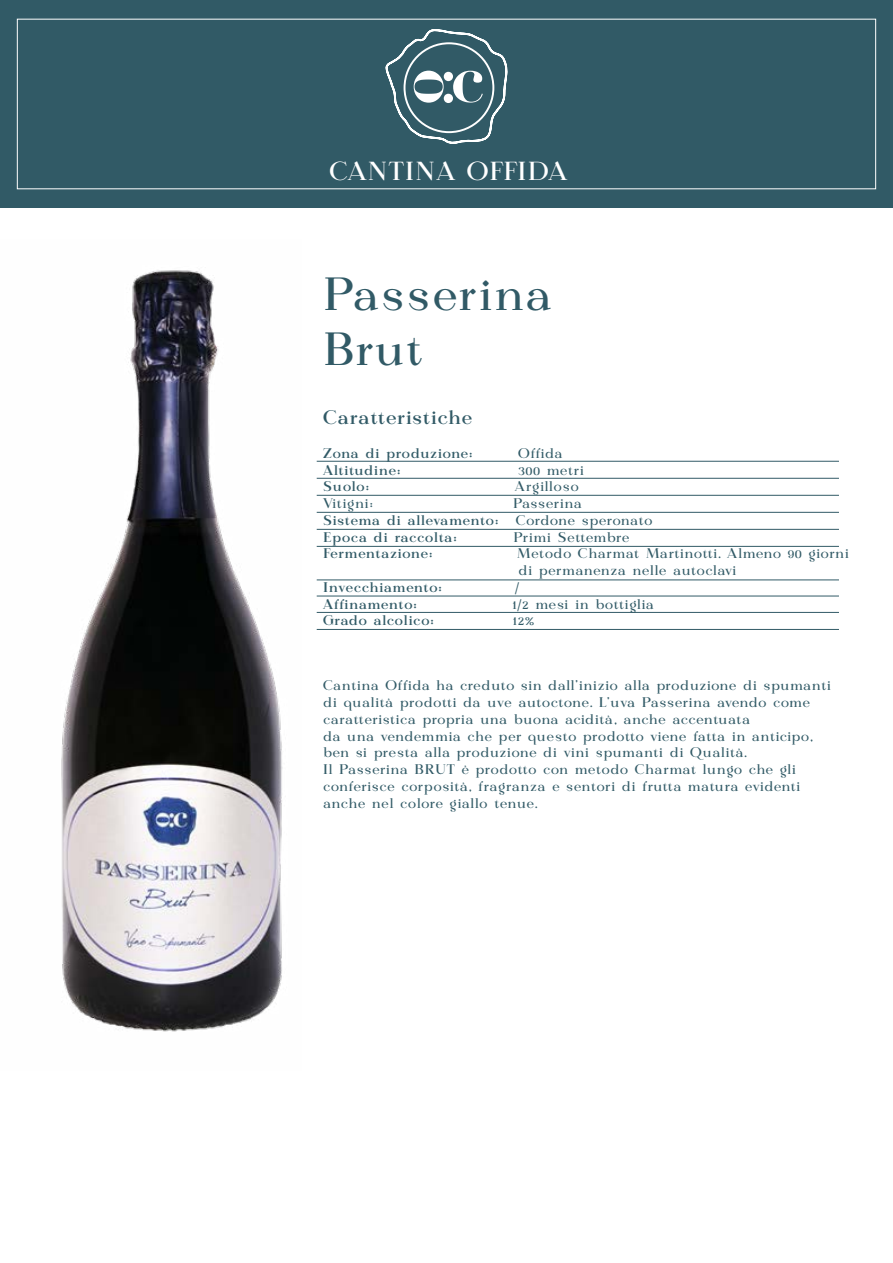
<style>
.page{position:relative;width:893px;height:1263px;background:#fff}
.page>*{position:absolute;margin:0;border:0;box-sizing:border-box;transform-origin:0 0}
.t1{font:46.5px/55.8px "Calmius";color:#315a66}
.t2{font:26.1px "Calmius";letter-spacing:.05em;color:#fff}
.t3{font:500 19.5px "Calmius";letter-spacing:.01em;color:#315a66}
.t4{font:13.95px/16.8px "Calmius";letter-spacing:.015em;color:#315a66}
.t5{font:500 13.95px/16.8px "Calmius";letter-spacing:.01em;color:#315a66}
.t6{font:13.95px "Calmius";letter-spacing:.04em;color:#315a66}
.s1{font-weight:400}
</style>
<div class="page">
<div style="left:0;top:0;width:893px;height:208px;background:#315a66"></div>
<img style="left:61px;top:270px;width:222px;height:762px">
<hr style="left:317px;top:461px;width:522px;height:1px;background:#315a66">
<hr style="left:317px;top:478px;width:522px;height:1px;background:#315a66">
<hr style="left:317px;top:495px;width:522px;height:1px;background:#315a66">
<hr style="left:317px;top:512px;width:522px;height:1px;background:#315a66">
<hr style="left:317px;top:529px;width:522px;height:1px;background:#315a66">
<hr style="left:317px;top:546px;width:522px;height:1px;background:#315a66">
<hr style="left:317px;top:580px;width:522px;height:1px;background:#315a66">
<hr style="left:317px;top:596px;width:522px;height:1px;background:#315a66">
<hr style="left:317px;top:612px;width:522px;height:1px;background:#315a66">
<hr style="left:317px;top:629px;width:522px;height:1px;background:#315a66">
<svg style="left:385px;top:18px;width:124px;height:126px"></svg>
<h2 class="t2" style="left:329px;top:155px;width:239px">CANTINA OFFIDA</h2>
<h1 class="t1" style="left:323px;top:266px;width:231px">Passerina<br>Brut</h1>
<h3 class="t3" style="left:323px;top:406px;width:151px">Caratteristiche</h3>
<p class="t5" style="left:323px;top:445px;width:151px">Zona di produzione:</p>
<p class="t4" style="left:518px;top:445px;width:46px">Offida</p>
<p class="t5" style="left:323px;top:461px;width:79px">Altitudine:</p>
<p class="t4" style="left:518px;top:461px;width:67px">300 metri</p>
<p class="t5" style="left:323px;top:478px;width:48px">Suolo:</p>
<p class="t6" style="left:515px;top:478px;width:66px">Argilloso</p>
<p class="t4" style="left:323px;top:495px;width:51px">Vitigni:</p>
<p class="t5" style="left:323px;top:495px;width:331px;text-indent:190px"><span class="s1">Passerina<br></span>Sistema di allevamento: <span class="s1">Cordone speronato<br></span>Epoca di raccolta:</p>
<p class="t4" style="left:513px;top:528px;width:118px">Primi Settembre</p>
<p class="t5" style="left:323px;top:545px;width:111px">Fermentazione:</p>
<p class="t4" style="left:517px;top:545px;width:334px">Metodo Charmat Martinotti. Almeno 90 giorni di permanenza nelle autoclavi</p>
<p class="t5" style="left:323px;top:579px;width:120px">Invecchiamento:</p>
<p class="t4" style="left:515px;top:579px;width:5px">/</p>
<p class="t5" style="left:323px;top:595px;width:95px">Affinamento:</p>
<p class="t4" style="left:512px;top:595px;width:143px">1/2 mesi in bottiglia</p>
<p class="t5" style="left:323px;top:612px;width:112px">Grado alcolico:</p>
<p class="t4" style="left:513px;top:612px;width:23px">12%</p>
<p class="t4" style="left:323px;top:677px;width:510px">Cantina Offida ha creduto sin dall’inizio alla produzione di spumanti di qualità prodotti da uve autoctone. L’uva Passerina avendo come caratteristica propria una buona acidità, anche accentuata<br>da una vendemmia che per questo prodotto viene fatta in anticipo, ben si presta alla produzione di vini spumanti di Qualità.<br>Il Passerina BRUT è prodotto con metodo Charmat lungo che gli conferisce corposità, fragranza e sentori di frutta matura evidenti anche nel colore giallo tenue.</p>
</div>
